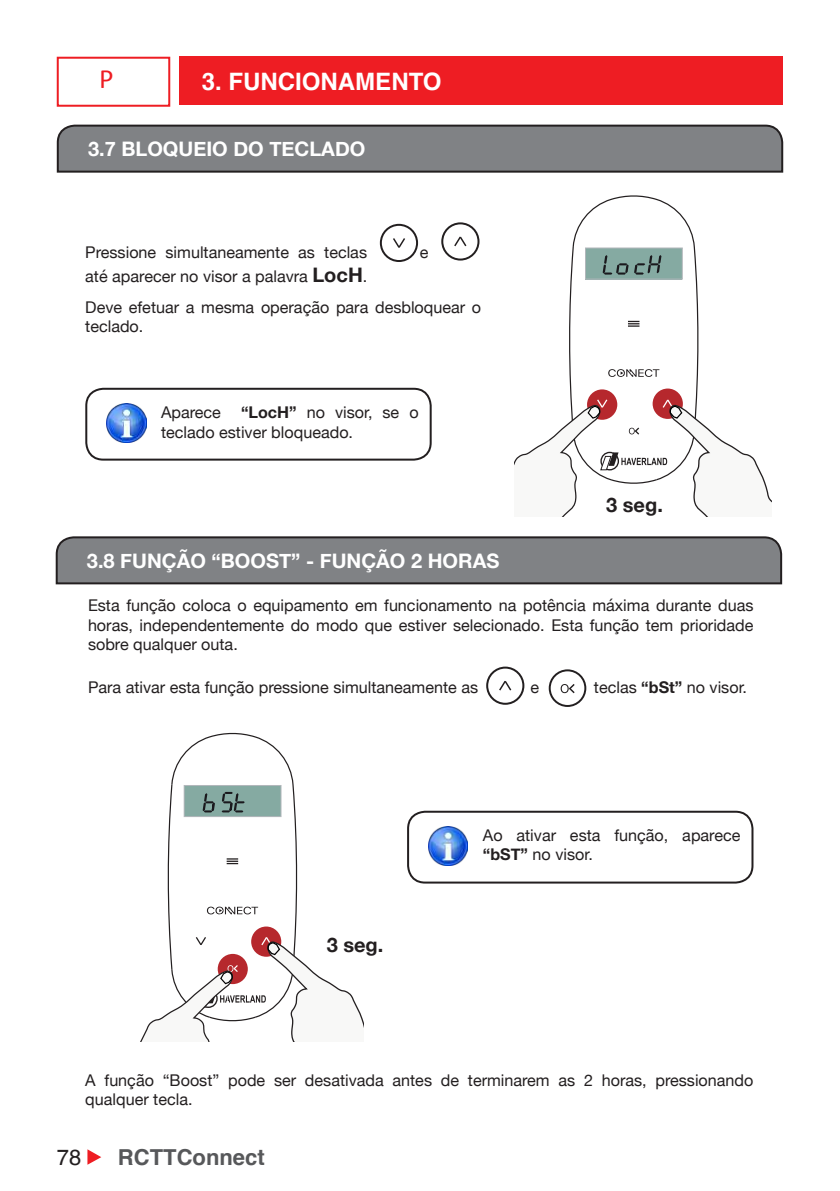
<style>
.page{position:relative;width:840px;height:1191px;background:#fff}
.page>*{position:absolute;margin:0;border:0;box-sizing:border-box;transform-origin:0 0}
.t1{font:28px "Calibri";color:#ee1d23}
.t2{font:700 24px "Helvetica";color:#fff}
.t3{font:700 22px "Helvetica";color:#57585a}
.t4{font:22px "Helvetica";color:#231f20}
.t5{font:700 20px "Helvetica Neue";color:#fff}
.t6{font:700 20px "Helvetica Neue";color:#231f20}
.t7{font:16.2px/19.4px "Helvetica Neue";color:#231f20}
.s1{font-weight:700;font-size:20px}
.s2{font-weight:700}
</style>
<div class="page">
<div style="left:57px;top:57px;width:113px;height:50px;border:2px solid #ee1d23"></div>
<div style="left:179px;top:57px;width:603px;height:48px;background:#ee1d23"></div>
<svg style="left:87px;top:1149px;width:14px;height:15px"></svg>
<svg style="left:514px;top:195px;width:257px;height:321px"></svg>
<div style="left:57px;top:149px;width:122px;height:117px;border:2px solid #fff;border-radius:17px"></div>
<svg style="left:56px;top:124px;width:727px;height:50px;background:#7d7f81"></svg>
<div style="left:379px;top:224px;width:39px;height:38px;border:2px solid #231f20;border-radius:50%"></div>
<svg style="left:393px;top:238px;width:12px;height:10px"></svg>
<div style="left:441px;top:222px;width:38px;height:38px;border:2px solid #231f20;border-radius:50%"></div>
<svg style="left:454px;top:236px;width:13px;height:11px"></svg>
<div style="left:486px;top:666px;width:38px;height:39px;border:2px solid #231f20;border-radius:50%"></div>
<svg style="left:499px;top:681px;width:13px;height:10px"></svg>
<div style="left:548px;top:669px;width:38px;height:38px;border:2px solid #231f20;border-radius:50%"></div>
<svg style="left:560px;top:684px;width:15px;height:10px"></svg>
<svg style="left:55px;top:536px;width:727px;height:49px;background:#7b7c7f"></svg>
<img style="left:428px;top:826px;width:39px;height:39px">
<div style="left:407px;top:810px;width:346px;height:73px;border:2px solid #231f20;border-radius:17px"></div>
<img style="left:107px;top:403px;width:39px;height:39px">
<div style="left:85px;top:388px;width:346px;height:72px;border:2px solid #231f20;border-radius:17px"></div>
<svg style="left:140px;top:732px;width:223px;height:309px"></svg>
<h1 class="t1" style="left:99px;top:62px;width:16px">P</h1>
<h2 class="t2" style="left:202px;top:62px;width:241px">3. FUNCIONAMENTO</h2>
<p class="t5" style="left:88px;top:133px;width:279px">3.7 BLOQUEIO DO TECLADO</p>
<p class="t7" style="left:85px;top:243px;width:283px">Pressione simultaneamente as teclas</p>
<p class="t7" style="left:419px;top:243px;width:10px">e</p>
<p class="t7" style="left:85px;top:262px;width:397px;line-height:30.8px">até aparecer no visor a palavra <span class="s1">LocH</span>.<br>Deve efetuar a mesma operação para desbloquear o</p>
<p class="t7" style="left:85px;top:318px;width:60px">teclado.</p>
<p class="t7" style="left:161px;top:404px;width:259px">Aparece <span class="s2">“LocH”</span> no visor, se o teclado estiver bloqueado.</p>
<p class="t5" style="left:87px;top:545px;width:413px">3.8 FUNÇÃO “BOOST” - FUNÇÃO 2 HORAS</p>
<p class="t6" style="left:605px;top:489px;width:58px">3 seg.</p>
<p class="t7" style="left:88px;top:597px;width:666px;text-align:justify">Esta função coloca o equipamento em funcionamento na potência máxima durante duas horas, independentemente do modo que estiver selecionado. Esta função tem prioridade sobre qualquer outa.</p>
<p class="t7" style="left:88px;top:679px;width:391px">Para ativar esta função pressione simultaneamente as</p>
<p class="t7" style="left:530px;top:679px;width:10px">e</p>
<p class="t7" style="left:593px;top:679px;width:154px">teclas <span class="s2">“bSt”</span> no visor.</p>
<p class="t6" style="left:326px;top:929px;width:58px">3 seg.</p>
<p class="t7" style="left:482px;top:826px;width:259px">Ao ativar esta função, aparece <span class="s2">“bST”</span> no visor.</p>
<p class="t7" style="left:85px;top:1071px;width:669px">A função “Boost” pode ser desativada antes de terminarem as 2 horas, pressionando qualquer tecla.</p>
<h3 class="t4" style="left:57px;top:1140px;width:26px">78</h3>
<h3 class="t3" style="left:118px;top:1139px;width:148px">RCTTConnect</h3>
</div>
